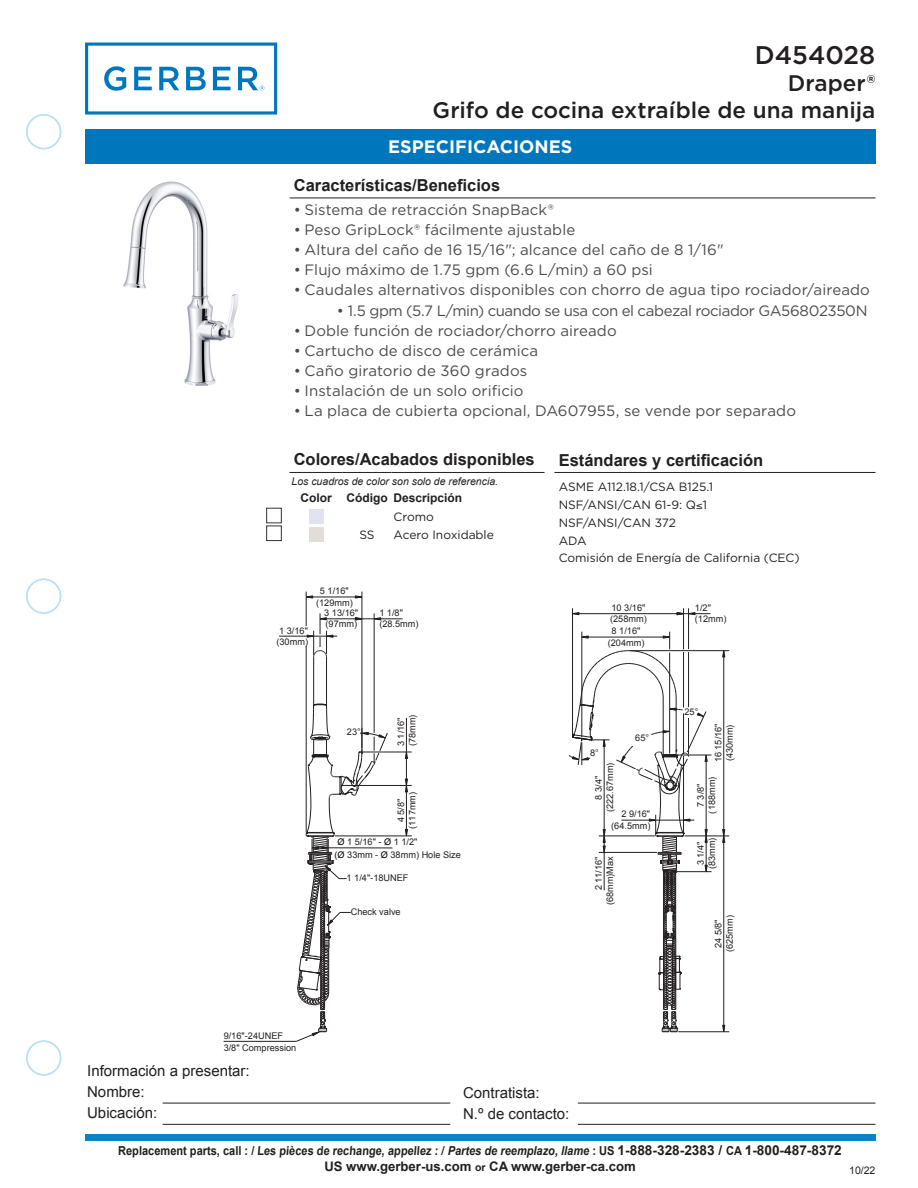
<style>
.page{position:relative;width:918px;height:1188px;background:#fff}
.page>*{position:absolute;margin:0;border:0;box-sizing:border-box;transform-origin:0 0}
.Header_headline{font:500 25.5px "Gotham";color:#231f20}
.Header_series{font:500 22.5px "Gotham";color:#231f20}
.t1{font:700 18px "Gotham";color:#fff}
.t2{font:700 16.5px "Arial";color:#231f20}
.t3{font:15px "Gotham";letter-spacing:.005em;color:#4b4c4d}
.t4{font:15px/21.3px "Arial";color:#231f20}
.t5{font:15px "Gotham";letter-spacing:-.025em;color:#4b4c4d}
.t6{font:700 13.2px "Arial";color:#231f20}
.t7{font:700 12.3px "Arial";color:#231f20;scale:.89 1}
.Standard___Certifica{font:12px "Gotham";color:#231f20}
.t8{font:700 12px "Arial";color:#231f20}
.t9{font:italic 10.5px "Arial";color:#231f20}
.t10{font:10.5px "Arial";color:#231f20}
.t11{font:9.15px/11.2px "Arial";letter-spacing:.005em;color:#231f20}
.s1{color:#030303}
.s2{font-style:italic}
.s3{font-size:13.65px}
.s4{font-size:10.5px}
</style>
<div class="page">
<div style="left:26px;top:114px;width:35px;height:35px;border:2px solid #b9e1f7;border-radius:50%"></div>
<div style="left:26px;top:1040px;width:35px;height:36px;border:2px solid #b9e1f7;border-radius:50%"></div>
<div style="left:26px;top:579px;width:35px;height:35px;border:2px solid #b9e1f7;border-radius:50%"></div>
<div style="left:85px;top:1135px;width:790px;height:6px;background:#0c83c4"></div>
<svg style="left:85px;top:43px;width:192px;height:72px"></svg>
<div style="left:85px;top:130px;width:790px;height:34px;background:#0077bd"></div>
<hr style="left:163px;top:1103px;width:287px;height:1px;background:#231f20">
<hr style="left:578px;top:1103px;width:297px;height:1px;background:#231f20">
<hr style="left:163px;top:1124px;width:287px;height:1px;background:#231f20">
<hr style="left:578px;top:1124px;width:297px;height:1px;background:#231f20">
<hr style="left:290px;top:198px;width:585px;height:1px;background:#231f20">
<hr style="left:289px;top:472px;width:54px;height:1px;background:#231f20">
<hr style="left:343px;top:472px;width:48px;height:1px;background:#231f20">
<hr style="left:391px;top:472px;width:154px;height:1px;background:#231f20">
<hr style="left:554px;top:472px;width:321px;height:1px;background:#231f20">
<div style="left:266px;top:508px;width:16px;height:15px;border:1px solid #333237"></div>
<div style="left:309px;top:509px;width:14px;height:15px;background:#e1e4f0"></div>
<div style="left:266px;top:526px;width:16px;height:15px;border:1px solid #333237"></div>
<div style="left:309px;top:527px;width:14px;height:15px;background:#e3ddda"></div>
<svg style="left:722px;top:651px;width:3px;height:6px"></svg>
<svg style="left:722px;top:829px;width:3px;height:14px"></svg>
<svg style="left:722px;top:1025px;width:3px;height:7px"></svg>
<svg style="left:405px;top:829px;width:3px;height:7px"></svg>
<svg style="left:307px;top:595px;width:6px;height:4px"></svg>
<svg style="left:355px;top:595px;width:7px;height:4px"></svg>
<svg style="left:355px;top:617px;width:7px;height:2px"></svg>
<svg style="left:677px;top:612px;width:18px;height:3px"></svg>
<svg style="left:405px;top:779px;width:3px;height:13px"></svg>
<svg style="left:405px;top:751px;width:3px;height:8px"></svg>
<hr style="left:306px;top:646px;width:1px;height:186px;background:#231f20">
<hr style="left:306px;top:592px;width:1px;height:34px;background:#231f20">
<hr style="left:312px;top:848px;width:80px;height:1px;background:#231f20">
<hr style="left:335px;top:836px;width:77px;height:1px;background:#231f20">
<hr style="left:362px;top:592px;width:1px;height:160px;background:#231f20">
<hr style="left:341px;top:785px;width:71px;height:1px;background:#231f20">
<hr style="left:374px;top:613px;width:1px;height:120px;background:#231f20">
<hr style="left:406px;top:718px;width:1px;height:118px;background:#231f20">
<hr style="left:360px;top:752px;width:52px;height:1px;background:#231f20">
<hr style="left:279px;top:636px;width:58px;height:1px;background:#231f20">
<hr style="left:320px;top:619px;width:83px;height:1px;background:#231f20">
<hr style="left:306px;top:597px;width:56px;height:1px;background:#231f20">
<hr style="left:678px;top:1032px;width:51px;height:1px;background:#231f20">
<hr style="left:677px;top:871px;width:35px;height:1px;background:#231f20">
<hr style="left:572px;top:608px;width:1px;height:128px;background:#231f20">
<hr style="left:685px;top:836px;width:44px;height:1px;background:#231f20">
<hr style="left:678px;top:755px;width:34px;height:1px;background:#231f20">
<hr style="left:683px;top:608px;width:1px;height:41px;background:#231f20">
<hr style="left:688px;top:608px;width:1px;height:41px;background:#231f20">
<hr style="left:723px;top:651px;width:1px;height:381px;background:#231f20">
<hr style="left:630px;top:650px;width:99px;height:1px;background:#231f20">
<hr style="left:573px;top:613px;width:138px;height:1px;background:#231f20">
<hr style="left:313px;top:657px;width:1px;height:49px;background:#231f20">
<hr style="left:326px;top:657px;width:1px;height:49px;background:#231f20">
<svg style="left:307px;top:613px;width:26px;height:44px"></svg>
<svg style="left:568px;top:632px;width:140px;height:401px"></svg>
<svg style="left:296px;top:704px;width:92px;height:338px"></svg>
<hr style="left:224px;top:1041px;width:72px;height:1px;background:#231f20">
<img style="left:123px;top:181px;width:116px;height:205px">
<p class="Header_headline" style="left:755px;top:38px;width:122px">D454028</p>
<p class="Header_series" style="left:788px;top:69px;width:89px">Draper®</p>
<p class="Header_series" style="left:432px;top:96px;width:444px">Grifo de cocina extraíble de una manija</p>
<p class="t1" style="left:388px;top:135px;width:185px">ESPECIFICACIONES</p>
<p class="t2" style="left:294px;top:174px;width:208px">Características/Beneficios</p>
<p class="t3" style="left:294px;top:200px;width:261px">• Sistema de retracción SnapBack®</p>
<p class="t3" style="left:294px;top:220px;width:283px">• Peso GripLock® fácilmente ajustable</p>
<p class="t3" style="left:294px;top:240px;width:431px">• Altura del caño de 16 15/16"; alcance del caño de 8 1/16"</p>
<p class="t3" style="left:294px;top:260px;width:361px">• Flujo máximo de 1.75 gpm (6.6 L/min) a 60 psi</p>
<p class="t3" style="left:294px;top:281px;width:578px">• Caudales alternativos disponibles con chorro de agua tipo rociador/aireado</p>
<p class="t5" style="left:337px;top:301px;width:532px">• 1.5 gpm (5.7 L/min) cuando se usa con el cabezal rociador GA56802350N</p>
<p class="t3" style="left:294px;top:321px;width:324px">• Doble función de rociador/chorro aireado</p>
<p class="t3" style="left:294px;top:341px;width:246px">• Cartucho de disco de cerámica</p>
<p class="t3" style="left:294px;top:361px;width:235px">• Caño giratorio de 360 grados</p>
<p class="t3" style="left:294px;top:381px;width:231px">• Instalación de un solo orificio</p>
<p class="t3" style="left:294px;top:401px;width:504px">• La placa de cubierta opcional, DA607955, se vende por separado</p>
<p class="t2" style="left:294px;top:449px;width:243px">Colores/Acabados disponibles</p>
<p class="t2" style="left:559px;top:449px;width:206px">Estándares y certificación</p>
<p class="t9" style="left:292px;top:475px;width:208px">Los cuadros de color son solo de referencia.</p>
<p class="Standard___Certifica" style="left:559px;top:479px;width:156px">ASME A112.18.1/CSA B125.1</p>
<p class="Standard___Certifica" style="left:559px;top:497px;width:150px">NSF/ANSI/CAN 61-9: Q≤1</p>
<p class="Standard___Certifica" style="left:559px;top:515px;width:119px">NSF/ANSI/CAN 372</p>
<p class="Standard___Certifica" style="left:559px;top:533px;width:29px">ADA</p>
<p class="Standard___Certifica" style="left:559px;top:550px;width:243px">Comisión de Energía de California (CEC)</p>
<p class="t8" style="left:300px;top:490px;width:33px">Color</p>
<p class="t8" style="left:346px;top:490px;width:43px">Código</p>
<p class="t8" style="left:394px;top:490px;width:70px">Descripción</p>
<p class="Standard___Certifica" style="left:394px;top:509px;width:42px">Cromo</p>
<p class="Standard___Certifica" style="left:359px;top:527px;width:17px">SS</p>
<p class="Standard___Certifica" style="left:394px;top:527px;width:102px">Acero Inoxidable</p>
<p class="t11" style="left:276px;top:625px;width:33px">1 3/16" (30mm)</p>
<p class="t11" style="left:316px;top:586px;width:38px;text-align:center">5 1/16" (129mm)</p>
<p class="t11" style="left:324px;top:607px;width:35px">3 13/16" (97mm)</p>
<p class="t11" style="left:379px;top:607px;width:41px">1 1/8" (28.5mm)</p>
<p class="t11" style="left:695px;top:602px;width:33px">1/2" (12mm)</p>
<p class="t11" style="left:610px;top:602px;width:38px">10 3/16" (258mm)</p>
<p class="t11" style="left:608px;top:626px;width:38px;text-align:center">8 1/16" (204mm)</p>
<p class="t11" style="left:684px;top:706px;width:15px">25°</p>
<p class="t11" style="left:395px;top:746px;width:33px;rotate:-90deg">3 1/16" (78mm)</p>
<p class="t11" style="left:347px;top:726px;width:15px">23°</p>
<p class="t11" style="left:713px;top:762px;width:41px;rotate:-90deg">16 15/16" (430mm)</p>
<p class="t11" style="left:635px;top:732px;width:15px">65°</p>
<p class="t11" style="left:590px;top:748px;width:10px">8°</p>
<p class="t11" style="left:593px;top:812px;width:51px;text-align:center;rotate:-90deg">8 3/4" (222.67mm)</p>
<p class="t11" style="left:695px;top:814px;width:38px;text-align:center;rotate:-90deg">7 3/8" (188mm)</p>
<p class="t11" style="left:395px;top:829px;width:38px;text-align:center;rotate:-90deg">4 5/8" (117mm)</p>
<p class="t11" style="left:611px;top:809px;width:41px;text-align:right">2 9/16" (64.5mm)</p>
<p class="t11" style="left:335px;top:835px;width:128px;line-height:13.2px;text-indent:3px"><span class="s1">Ø</span> 1 5/16" - <span class="s1">Ø</span> 1 1/2"<br><span class="s1">(Ø</span> 33mm - <span class="s1">Ø</span> 38mm) Hole Size</p>
<p class="t11" style="left:347px;top:872px;width:63px">1 1/4"-18UNEF</p>
<p class="t11" style="left:351px;top:906px;width:51px">Check valve</p>
<p class="t11" style="left:593px;top:905px;width:51px;text-align:right;rotate:-90deg">2 11/16" (68mm)Max</p>
<p class="t11" style="left:695px;top:869px;width:33px;text-align:center;rotate:-90deg">3 1/4" (83mm)</p>
<p class="t11" style="left:713px;top:952px;width:38px;text-align:center;rotate:-90deg">24 5/8" (625mm)</p>
<p class="t11" style="left:224px;top:1030px;width:61px">9/16"-24UNEF</p>
<p class="t11" style="left:224px;top:1042px;width:74px">3/8" Compression</p>
<p class="t4" style="left:87px;top:1060px;width:164px">Información a presentar:<br>Nombre:</p>
<p class="t4" style="left:463px;top:1082px;width:78px">Contratista:</p>
<p class="t4" style="left:87px;top:1102px;width:72px">Ubicación:</p>
<p class="t4" style="left:463px;top:1103px;width:108px">N.º de contacto:</p>
<p class="t7" style="left:118px;top:1143px;width:815px">Replacement parts, call : / Les pièces de rechange, appellez : / <span class="s2">Partes de reemplazo, llame</span> : US <span class="s3">1-888-328-2383 /</span> CA <span class="s3">1-800-487-8372</span></p>
<p class="t6" style="left:324px;top:1158px;width:313px">US www.gerber-us.com <span class="s4">or</span> CA www.gerber-ca.com</p>
<p class="t10" style="left:849px;top:1163px;width:28px">10/22</p>
</div>
